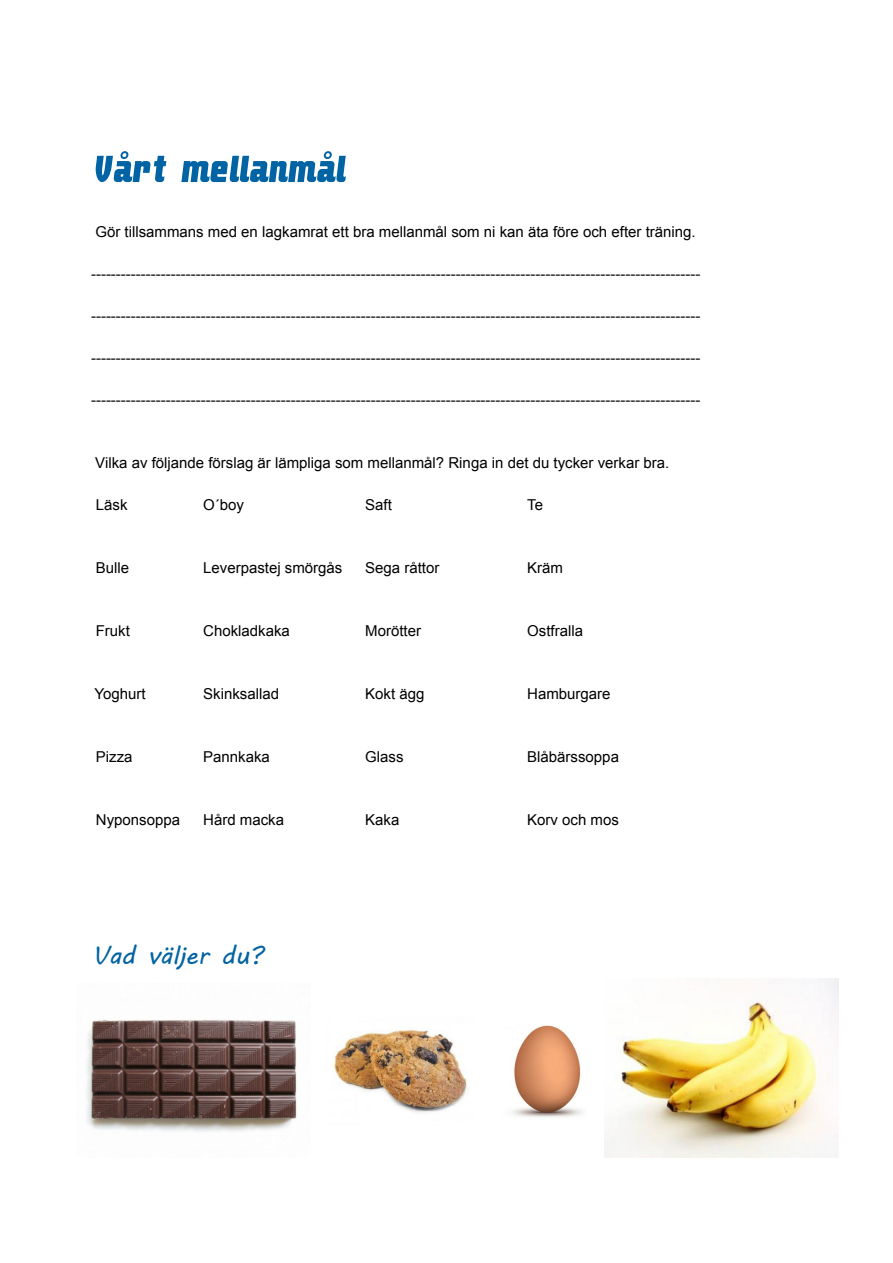
<style>
.page{position:relative;width:893px;height:1263px;background:#fff}
.page>*{position:absolute;margin:0;border:0;box-sizing:border-box;transform-origin:0 0}
.Rubrik{font:italic 52.5px "Makimango";letter-spacing:.02em;color:#0063a3}
.Brödtext{font:25.5px "MV Boli";color:#0063a3}
.Brödtext-2{font:15px "Arial";color:#000}
</style>
<div class="page">
<img style="left:86px;top:1019px;width:211px;height:113px">
<img style="left:604px;top:978px;width:235px;height:180px">
<img style="left:334px;top:1029px;width:134px;height:84px">
<img style="left:512px;top:1025px;width:70px;height:92px">
<p class="Rubrik" style="left:94px;top:140px;width:253px">Vårt mellanmål</p>
<p class="Brödtext-2" style="left:95px;top:222px;width:602px">Gör tillsammans med en lagkamrat ett bra mellanmål som ni kan äta före och efter träning.</p>
<p class="Brödtext-2" style="left:91px;top:264px;width:611px">--------------------------------------------------------------------------------------------------------------------------</p>
<p class="Brödtext-2" style="left:91px;top:306px;width:611px">--------------------------------------------------------------------------------------------------------------------------</p>
<p class="Brödtext-2" style="left:91px;top:348px;width:611px">--------------------------------------------------------------------------------------------------------------------------</p>
<p class="Brödtext-2" style="left:91px;top:390px;width:611px">--------------------------------------------------------------------------------------------------------------------------</p>
<p class="Brödtext-2" style="left:95px;top:453px;width:576px">Vilka av följande förslag är lämpliga som mellanmål? Ringa in det du tycker verkar bra.</p>
<p class="Brödtext-2" style="left:96px;top:495px;width:33px">Läsk</p>
<p class="Brödtext-2" style="left:203px;top:495px;width:42px">O´boy</p>
<p class="Brödtext-2" style="left:365px;top:495px;width:28px">Saft</p>
<p class="Brödtext-2" style="left:527px;top:495px;width:17px">Te</p>
<p class="Brödtext-2" style="left:96px;top:558px;width:35px">Bulle</p>
<p class="Brödtext-2" style="left:203px;top:558px;width:141px">Leverpastej smörgås</p>
<p class="Brödtext-2" style="left:365px;top:558px;width:76px">Sega råttor</p>
<p class="Brödtext-2" style="left:527px;top:558px;width:37px">Kräm</p>
<p class="Brödtext-2" style="left:96px;top:621px;width:36px">Frukt</p>
<p class="Brödtext-2" style="left:203px;top:621px;width:88px">Chokladkaka</p>
<p class="Brödtext-2" style="left:365px;top:621px;width:57px">Morötter</p>
<p class="Brödtext-2" style="left:527px;top:621px;width:57px">Ostfralla</p>
<p class="Brödtext-2" style="left:94px;top:684px;width:53px">Yoghurt</p>
<p class="Brödtext-2" style="left:203px;top:684px;width:77px">Skinksallad</p>
<p class="Brödtext-2" style="left:365px;top:684px;width:61px">Kokt ägg</p>
<p class="Brödtext-2" style="left:527px;top:684px;width:85px">Hamburgare</p>
<p class="Brödtext-2" style="left:96px;top:747px;width:38px">Pizza</p>
<p class="Brödtext-2" style="left:203px;top:747px;width:68px">Pannkaka</p>
<p class="Brödtext-2" style="left:365px;top:747px;width:40px">Glass</p>
<p class="Brödtext-2" style="left:527px;top:747px;width:93px">Blåbärssoppa</p>
<p class="Brödtext-2" style="left:96px;top:810px;width:86px">Nyponsoppa</p>
<p class="Brödtext-2" style="left:203px;top:810px;width:82px">Hård macka</p>
<p class="Brödtext-2" style="left:365px;top:810px;width:36px">Kaka</p>
<p class="Brödtext-2" style="left:527px;top:810px;width:93px">Korv och mos</p>
<p class="Brödtext" style="left:92px;top:938px;width:172px">Vad väljer du?</p>
</div>
